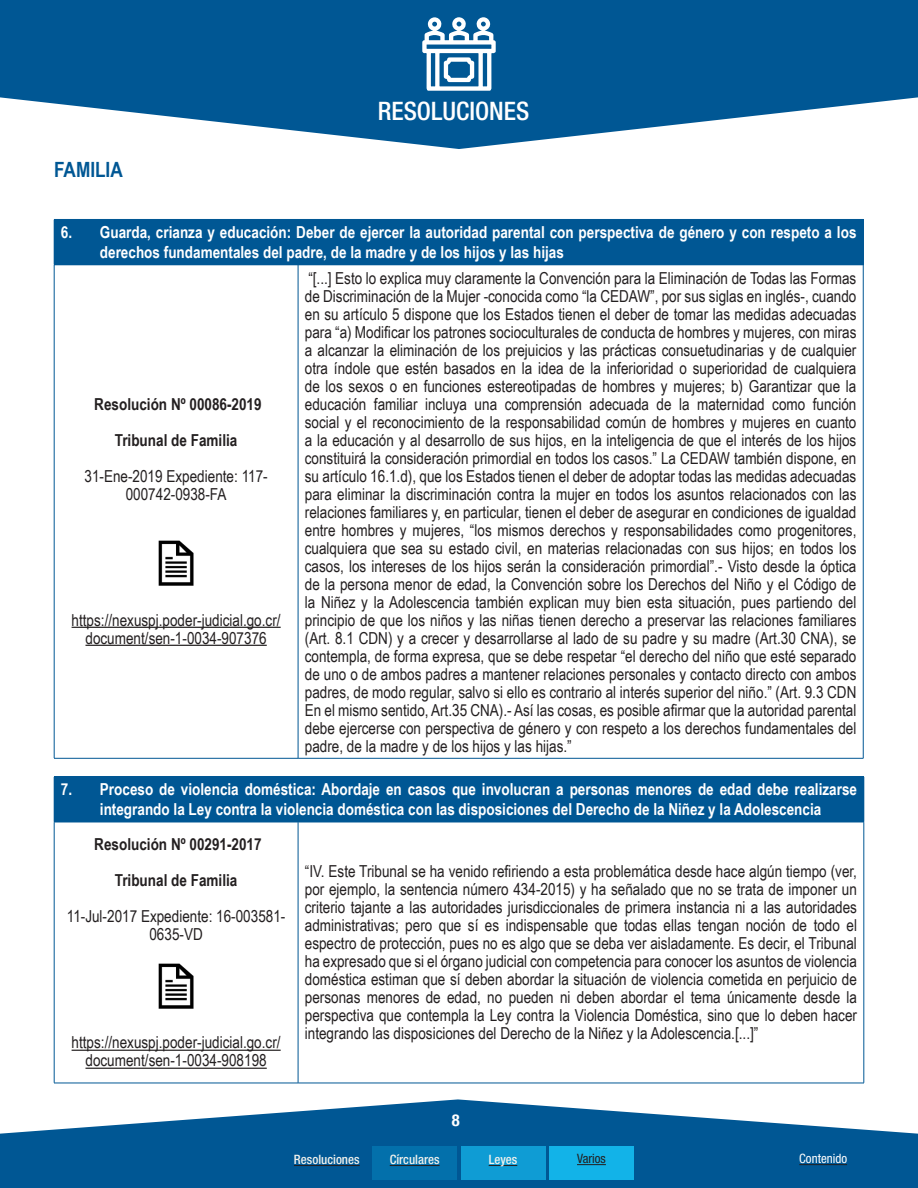
<style>
.page{position:relative;width:918px;height:1188px;background:#fff}
.page>*{position:absolute;margin:0;border:0;box-sizing:border-box;transform-origin:0 0}
.t1{font:500 condensed 25.5px "Helvetica Neue";color:#fff}
.TITULO{font:700 21px "Arial Narrow";color:#005794}
.TEXTO_NORMAL{font:16.5px/18px "Arial Narrow";color:#231f20;text-align:center}
.TEXTO_TAB{font:700 16.5px/19.8px "Arial Narrow";color:#fff}
.TEXTO_NORMAL-2{font:700 16.5px "Arial Narrow";color:#231f20}
.t2{font:700 condensed 16.5px "Helvetica Neue";color:#fff}
.t3{font:500 condensed 12.9px "Helvetica Neue";color:#f2f2ed}
.t4{font:condensed 12.9px "Helvetica Neue";color:#fff}
.t5{font:condensed 12.9px "Helvetica Neue";color:#231f20}
</style>
<div class="page">
<svg style="left:0;top:0;width:918px;height:149px;fill:#005794"></svg>
<svg style="left:422px;top:17px;width:74px;height:74px"></svg>
<svg style="left:0;top:1099px;width:918px;height:89px;fill:#005794"></svg>
<div style="left:284px;top:1146px;width:85px;height:34px;background:#005794"></div>
<div style="left:372px;top:1146px;width:85px;height:34px;background:#0370ab"></div>
<div style="left:461px;top:1146px;width:85px;height:34px;background:#0f9cd4"></div>
<div style="left:549px;top:1146px;width:85px;height:34px;background:#12b3e8"></div>
<hr style="left:294px;top:1165px;width:66px;height:1px;background:#231f20">
<hr style="left:390px;top:1165px;width:50px;height:1px;background:#231f20">
<svg style="left:489px;top:1165px;width:28px;height:1px"></svg>
<svg style="left:577px;top:1164px;width:29px;height:1px"></svg>
<hr style="left:799px;top:1164px;width:48px;height:1px;background:#231f20">
<div style="left:54px;top:219px;width:809px;height:46px;background:#005794"></div>
<hr style="left:863px;top:220px;width:1px;height:45px;background:#005794">
<hr style="left:54px;top:265px;width:244px;height:1px;background:#005794">
<hr style="left:54px;top:265px;width:1px;height:493px;background:#005794">
<hr style="left:298px;top:265px;width:565px;height:1px;background:#005794">
<hr style="left:298px;top:265px;width:1px;height:493px;background:#005794">
<hr style="left:863px;top:265px;width:1px;height:493px;background:#005794">
<hr style="left:54px;top:758px;width:244px;height:1px;background:#005794">
<hr style="left:298px;top:758px;width:565px;height:1px;background:#005794">
<hr style="left:72px;top:627px;width:209px;height:1px;background:#231f20">
<hr style="left:85px;top:645px;width:182px;height:1px;background:#231f20">
<img style="left:158px;top:540px;width:36px;height:46px">
<div style="left:54px;top:777px;width:810px;height:45px;background:#005794"></div>
<hr style="left:54px;top:776px;width:244px;height:1px;background:#005794">
<hr style="left:298px;top:776px;width:566px;height:1px;background:#005794">
<hr style="left:864px;top:777px;width:1px;height:45px;background:#005794">
<hr style="left:54px;top:822px;width:244px;height:1px;background:#005794">
<hr style="left:54px;top:822px;width:1px;height:261px;background:#005794">
<hr style="left:298px;top:822px;width:566px;height:1px;background:#005794">
<hr style="left:298px;top:822px;width:1px;height:261px;background:#005794">
<hr style="left:864px;top:822px;width:1px;height:261px;background:#005794">
<hr style="left:54px;top:1083px;width:244px;height:1px;background:#005794">
<hr style="left:298px;top:1083px;width:566px;height:1px;background:#005794">
<hr style="left:72px;top:1050px;width:209px;height:1px;background:#231f20">
<hr style="left:85px;top:1068px;width:182px;height:1px;background:#231f20">
<img style="left:158px;top:963px;width:36px;height:46px">
<p class="TITULO" style="left:54px;top:154px;width:70px">FAMILIA</p>
<h1 class="t1" style="left:378px;top:96px;width:153px">RESOLUCIONES</h1>
<p class="TEXTO_TAB" style="left:100px;top:222px;width:758px;text-indent:-39px">6. Guarda, crianza y educación: Deber de ejercer la autoridad parental con perspectiva de género y con respeto a los derechos fundamentales del padre, de la madre y de los hijos y las hijas</p>
<p class="TEXTO_NORMAL" style="left:305px;top:268px;width:553px;text-align:justify">“[...] Esto lo explica muy claramente la Convención para la Eliminación de Todas las Formas de Discriminación de la Mujer -conocida como “la CEDAW”, por sus siglas en inglés-, cuando en su artículo 5 dispone que los Estados tienen el deber de tomar las medidas adecuadas para “a) Modificar los patrones socioculturales de conducta de hombres y mujeres, con miras a alcanzar la eliminación de los prejuicios y las prácticas consuetudinarias y de cualquier otra índole que estén basados en la idea de la inferioridad o superioridad de cualquiera de los sexos o en funciones estereotipadas de hombres y mujeres; b) Garantizar que la educación familiar incluya una comprensión adecuada de la maternidad como función social y el reconocimiento de la responsabilidad común de hombres y mujeres en cuanto a la educación y al desarrollo de sus hijos, en la inteligencia de que el interés de los hijos constituirá la consideración primordial en todos los casos.” La CEDAW también dispone, en su artículo 16.1.d), que los Estados tienen el deber de adoptar todas las medidas adecuadas para eliminar la discriminación contra la mujer en todos los asuntos relacionados con las relaciones familiares y, en particular, tienen el deber de asegurar en condiciones de igualdad entre hombres y mujeres, “los mismos derechos y responsabilidades como progenitores, cualquiera que sea su estado civil, en materias relacionadas con sus hijos; en todos los casos, los intereses de los hijos serán la consideración primordial”.- Visto desde la óptica de la persona menor de edad, la Convención sobre los Derechos del Niño y el Código de la Niñez y la Adolescencia también explican muy bien esta situación, pues partiendo del principio de que los niños y las niñas tienen derecho a preservar las relaciones familiares (Art. 8.1 CDN) y a crecer y desarrollarse al lado de su padre y su madre (Art.30 CNA), se contempla, de forma expresa, que se debe respetar “el derecho del niño que esté separado de uno o de ambos padres a mantener relaciones personales y contacto directo con ambos padres, de modo regular, salvo si ello es contrario al interés superior del niño.” (Art. 9.3 CDN En el mismo sentido, Art.35 CNA).- Así las cosas, es posible afirmar que la autoridad parental debe ejercerse con perspectiva de género y con respeto a los derechos fundamentales del padre, de la madre y de los hijos y las hijas.”</p>
<p class="TEXTO_TAB" style="left:61px;top:779px;width:798px;text-align:center">7. Proceso de violencia doméstica: Abordaje en casos que involucran a personas menores de edad debe realizarse integrando la Ley contra la violencia doméstica con las disposiciones del Derecho de la Niñez y la Adolescencia</p>
<p class="TEXTO_NORMAL-2" style="left:94px;top:832px;width:169px">Resolución Nº 00291-2017</p>
<p class="TEXTO_NORMAL-2" style="left:115px;top:868px;width:124px">Tribunal de Familia</p>
<p class="TEXTO_NORMAL" style="left:67px;top:907px;width:220px">11-Jul-2017 Expediente: 16-003581-<br>0635-VD</p>
<p class="TEXTO_NORMAL-2" style="left:94px;top:391px;width:169px">Resolución Nº 00086-2019</p>
<p class="TEXTO_NORMAL-2" style="left:115px;top:427px;width:124px">Tribunal de Familia</p>
<p class="TEXTO_NORMAL" style="left:84px;top:466px;width:185px">31-Ene-2019 Expediente: 117-<br>000742-0938-FA</p>
<p class="TEXTO_NORMAL" style="left:72px;top:610px;width:211px">https://nexuspj.poder-judicial.go.cr/ document/sen-1-0034-907376</p>
<p class="TEXTO_NORMAL" style="left:305px;top:862px;width:554px;text-align:justify">“IV. Este Tribunal se ha venido refiriendo a esta problemática desde hace algún tiempo (ver, por ejemplo, la sentencia número 434-2015) y ha señalado que no se trata de imponer un criterio tajante a las autoridades jurisdiccionales de primera instancia ni a las autoridades administrativas; pero que sí es indispensable que todas ellas tengan noción de todo el espectro de protección, pues no es algo que se deba ver aisladamente. Es decir, el Tribunal ha expresado que si el órgano judicial con competencia para conocer los asuntos de violencia doméstica estiman que sí deben abordar la situación de violencia cometida en perjuicio de personas menores de edad, no pueden ni deben abordar el tema únicamente desde la perspectiva que contempla la Ley contra la Violencia Doméstica, sino que lo deben hacer integrando las disposiciones del Derecho de la Niñez y la Adolescencia.[...]”</p>
<p class="TEXTO_NORMAL" style="left:72px;top:1033px;width:211px">https://nexuspj.poder-judicial.go.cr/ document/sen-1-0034-908198</p>
<p class="t2" style="left:452px;top:1107px;width:9px">8</p>
<p class="t3" style="left:294px;top:1152px;width:67px">Resoluciones</p>
<p class="t3" style="left:390px;top:1152px;width:51px">Círculares</p>
<p class="t3" style="left:489px;top:1152px;width:30px">Leyes</p>
<p class="t5" style="left:577px;top:1151px;width:30px">Varios</p>
<p class="t4" style="left:799px;top:1151px;width:49px">Contenido</p>
</div>
